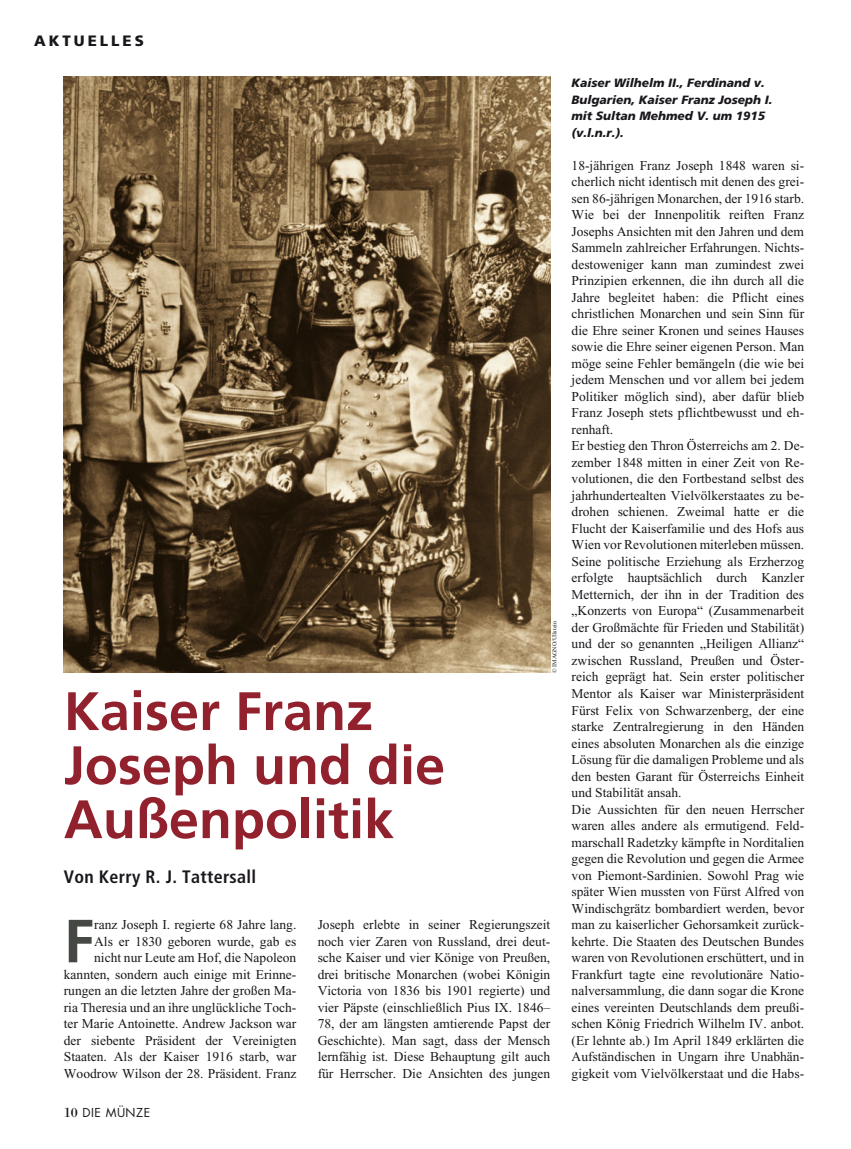
<style>
.page{position:relative;width:851px;height:1149px;background:#fff}
.page>*{position:absolute;margin:0;border:0;box-sizing:border-box;transform-origin:0 0}
.t1{font:700 60.75px "Frutiger";color:#464844}
.t2{font:700 54px/54px "Frutiger";color:#92212e}
.t3{font:700 condensed 18px "Frutiger";letter-spacing:.015em;color:#1a171c}
.t4{font:900 15px "Frutiger";letter-spacing:.2em;color:#1a171c}
.t5{font:13.5px/16.5px "Times New Roman";color:#1a171c}
.t6{font:italic 900 12px/16.5px "Frutiger";color:#1a171c}
.t7{font:12px "Futura";letter-spacing:.05em;color:#1a171c}
.t8{font:6px "Times New Roman";color:#1a171c}
.s1{font-family:"Bodoni";font-size:14.25px}
</style>
<div class="page">
<img style="left:64px;top:77px;width:486px;height:595px">
<p class="t4" style="left:34px;top:31px;width:111px">AKTUELLES</p>
<h2 class="t2" style="left:64px;top:683px;width:383px">Kaiser Franz<br>Joseph und die<br>Außenpolitik</h2>
<h3 class="t3" style="left:64px;top:865px;width:194px">Von Kerry R. J. Tattersall</h3>
<p class="t8" style="left:551px;top:672px;width:53px;rotate:-90deg">© IMAGNO/Ullstein</p>
<h1 class="t1" style="left:64px;top:905px;width:32px">F</h1>
<p class="t5" style="left:64px;top:916px;width:234px;text-align:right">ranz Joseph I. regierte 68 Jahre lang.<br>Als er 1830 geboren wurde, gab es<br>nicht nur Leute am Hof, die Napoleon kannten, sondern auch einige mit Erinne&shy;rungen an die letzten Jahre der großen Ma&shy;ria Theresia und an ihre unglückliche Toch&shy;ter Marie Antoinette. Andrew Jackson war der siebente Präsident der Vereinigten Staaten. Als der Kaiser 1916 starb, war Woodrow Wilson der 28. Präsident. Franz</p>
<p class="t5" style="left:317px;top:916px;width:234px;text-align:justify">Joseph erlebte in seiner Regierungszeit noch vier Zaren von Russland, drei deut&shy;sche Kaiser und vier Könige von Preußen, drei britische Monarchen (wobei Königin Victoria von 1836 bis 1901 regierte) und vier Päpste (einschließlich Pius IX. 1846– 78, der am längsten amtierende Papst der Geschichte). Man sagt, dass der Mensch lernfähig ist. Diese Behauptung gilt auch für Herrscher. Die Ansichten des jungen</p>
<p class="t7" style="left:64px;top:1104px;width:88px"><span class="s1">10</span> DIE MÜNZE</p>
<p class="t6" style="left:571px;top:74px;width:202px">Kaiser Wilhelm II., Ferdinand v.<br>Bulgarien, Kaiser Franz Joseph I. mit Sultan Mehmed V. um 1915 (v.l.n.r.).</p>
<p class="t5" style="left:571px;top:157px;width:234px">18-jährigen Franz Joseph 1848 waren si&shy;cherlich nicht identisch mit denen des grei&shy;sen 86-jährigen Monarchen, der 1916 starb.<br>Wie bei der Innenpolitik reiften Franz Josephs Ansichten mit den Jahren und dem Sammeln zahlreicher Erfahrungen. Nichts&shy;destoweniger kann man zumindest zwei Prinzipien erkennen, die ihn durch all die Jahre begleitet haben: die Pflicht eines christlichen Monarchen und sein Sinn für die Ehre seiner Kronen und seines Hauses sowie die Ehre seiner eigenen Person. Man möge seine Fehler bemängeln (die wie bei jedem Menschen und vor allem bei jedem Politiker möglich sind), aber dafür blieb Franz Joseph stets pflichtbewusst und eh&shy;renhaft.<br>Er bestieg den Thron Österreichs am 2. De&shy;zember 1848 mitten in einer Zeit von Re&shy;volutionen, die den Fortbestand selbst des jahrhundertealten Vielvölkerstaates zu be&shy;drohen schienen. Zweimal hatte er die Flucht der Kaiserfamilie und des Hofs aus Wien vor Revolutionen miterleben müssen.<br>Seine politische Erziehung als Erzherzog erfolgte hauptsächlich durch Kanzler Metternich, der ihn in der Tradition des „Konzerts von Europa“ (Zusammenarbeit der Großmächte für Frieden und Stabilität) und der so genannten „Heiligen Allianz“ zwischen Russland, Preußen und Öster&shy;reich geprägt hat. Sein erster politischer Mentor als Kaiser war Ministerpräsident Fürst Felix von Schwarzenberg, der eine starke Zentralregierung in den Händen eines absoluten Monarchen als die einzige Lösung für die damaligen Probleme und als den besten Garant für Österreichs Einheit und Stabilität ansah.<br>Die Aussichten für den neuen Herrscher waren alles andere als ermutigend. Feld&shy;marschall Radetzky kämpfte in Norditalien gegen die Revolution und gegen die Armee von Piemont-Sardinien. Sowohl Prag wie später Wien mussten von Fürst Alfred von Windischgrätz bombardiert werden, bevor man zu kaiserlicher Gehorsamkeit zurück&shy;kehrte. Die Staaten des Deutschen Bundes waren von Revolutionen erschüttert, und in Frankfurt tagte eine revolutionäre Natio&shy;nalversammlung, die dann sogar die Krone eines vereinten Deutschlands dem preußi&shy;schen König Friedrich Wilhelm IV. anbot. (Er lehnte ab.) Im April 1849 erklärten die Aufständischen in Ungarn ihre Unabhän&shy;gigkeit vom Vielvölkerstaat und die Habs-</p>
</div>
